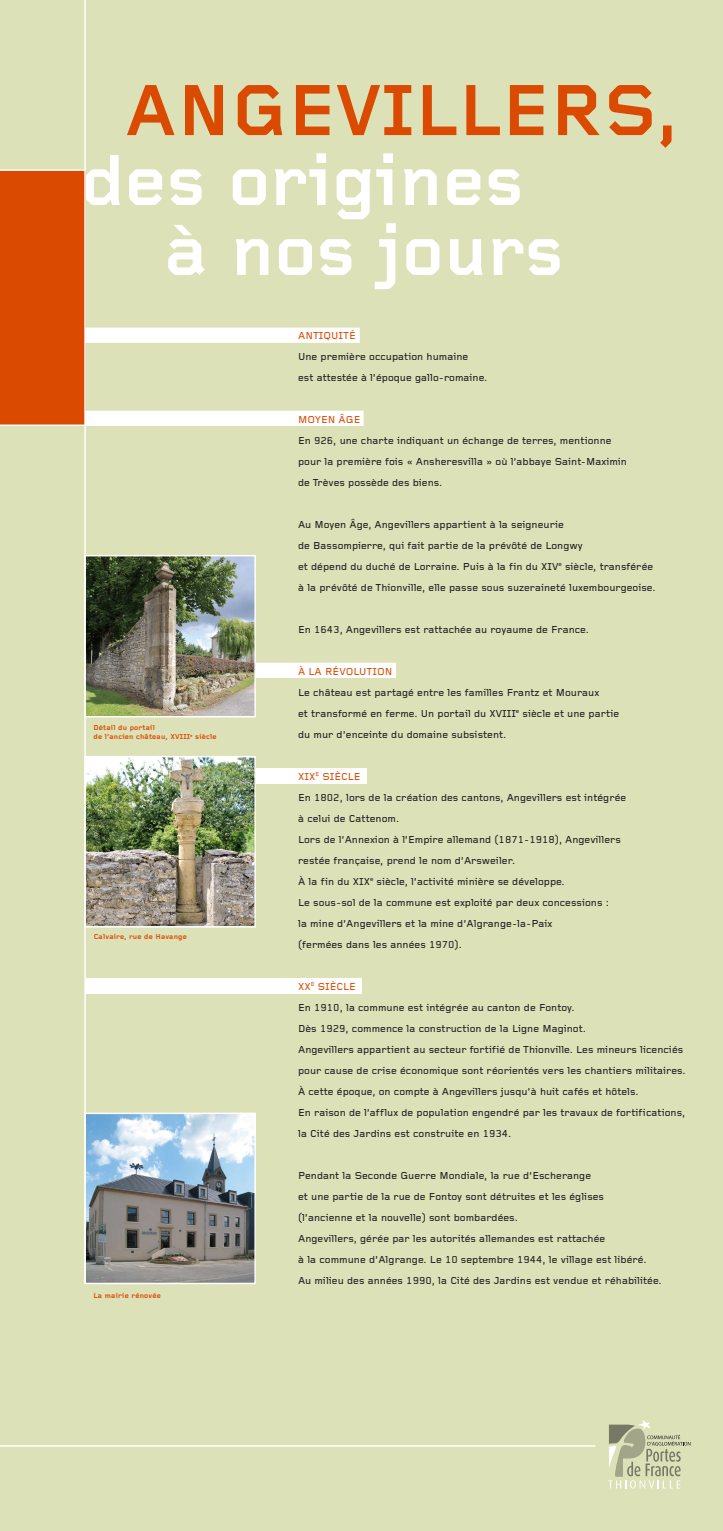
<style>
.page{position:relative;width:723px;height:1531px;background:#dde1b7}
.page>*{position:absolute;margin:0;border:0;box-sizing:border-box;transform-origin:0 0}
.t1{font:700 75px/69.9px "Foundry Gridnik";color:#fff}
.t2{font:700 75px "Foundry Gridnik";color:#da4a00}
.t3{font:500 10.5px/21px "Foundry Gridnik";color:#1b1c20}
.t4{font:500 10.5px "Foundry Gridnik";color:#da4a00}
.t5{font:700 7.5px/9px "Foundry Gridnik";letter-spacing:.02em;color:#da4a00}
.s1{color:#da4a00}
</style>
<div class="page">
<svg style="left:608px;top:1420px;width:82px;height:68px"></svg>
<hr style="left:0;top:1445px;width:595px;height:1px;background:#fff">
<div style="left:0;top:170px;width:85px;height:255px;background:#da4a00"></div>
<hr style="left:0;top:169px;width:85px;height:2px;background:#fff">
<hr style="left:0;top:424px;width:85px;height:2px;background:#fff">
<div style="left:85px;top:328px;width:275px;height:15px;background:#fff"></div>
<div style="left:85px;top:411px;width:279px;height:15px;background:#fff"></div>
<div style="left:85px;top:663px;width:311px;height:15px;background:#fff"></div>
<div style="left:85px;top:768px;width:282px;height:15px;background:#fff"></div>
<div style="left:85px;top:978px;width:276px;height:15px;background:#fff"></div>
<img style="left:87px;top:558px;width:166px;height:156px">
<div style="left:84px;top:555px;width:172px;height:162px;border:2px solid #fff"></div>
<img style="left:87px;top:1115px;width:166px;height:166px">
<div style="left:84px;top:1112px;width:172px;height:172px;border:2px solid #fff"></div>
<img style="left:87px;top:759px;width:166px;height:165px">
<div style="left:84px;top:756px;width:172px;height:171px;border:2px solid #fff"></div>
<hr style="left:84px;top:0;width:2px;height:1283px;background:#fff">
<h1 class="t2" style="left:125px;top:69px;width:555px">ANGEVILLERS,</h1>
<h1 class="t1" style="left:165px;top:149px;width:400px;text-indent:-84px">des origines à nos jours</h1>
<p class="t5" style="left:94px;top:723px;width:125px">Détail du portail<br>de l’ancien château, XVIII<sup>e</sup> siècle</p>
<p class="t5" style="left:94px;top:932px;width:95px">Calvaire, rue de Havange</p>
<p class="t5" style="left:93px;top:1291px;width:69px">La mairie rénovée</p>
<p class="t4" style="left:298px;top:329px;width:59px">ANTIQUITÉ</p>
<p class="t3" style="left:298px;top:346px;width:191px">Une première occupation humaine<br>est attestée à l’époque gallo-romaine.</p>
<p class="t4" style="left:298px;top:413px;width:64px">MOYEN ÂGE</p>
<p class="t3" style="left:298px;top:430px;width:330px">En 926, une charte indiquant un échange de terres, mentionne pour la première fois « Ansheresvilla » où l’abbaye Saint-Maximin de Trèves possède des biens.</p>
<p class="t3" style="left:298px;top:514px;width:359px">Au Moyen Âge, Angevillers appartient à la seigneurie<br>de Bassompierre, qui fait partie de la prévôté de Longwy<br>et dépend du duché de Lorraine. Puis à la fin du XIV<sup>e</sup> siècle, transférée à la prévôté de Thionville, elle passe sous suzeraineté luxembourgeoise.</p>
<p class="t3" style="left:298px;top:619px;width:292px">En 1643, Angevillers est rattachée au royaume de France.</p>
<p class="t4" style="left:298px;top:665px;width:96px">À LA RÉVOLUTION</p>
<p class="t3" style="left:298px;top:682px;width:323px">Le château est partagé entre les familles Frantz et Mouraux<br>et transformé en ferme. Un portail du XVIII<sup>e</sup> siècle et une partie du mur d’enceinte du domaine subsistent.</p>
<p class="t3" style="left:298px;top:766px;width:330px"><span class="s1">XIX</span><sup>E</sup> <span class="s1">SIÈCLE<br></span>En 1802, lors de la création des cantons, Angevillers est intégrée à celui de Cattenom.<br>Lors de l’Annexion à l’Empire allemand (1871-1918), Angevillers restée française, prend le nom d’Arsweiler.<br>À la fin du XIX<sup>e</sup> siècle, l’activité minière se développe.<br>Le sous-sol de la commune est exploité par deux concessions :<br>la mine d’Angevillers et la mine d’Algrange-la-Paix<br>(fermées dans les années 1970).</p>
<p class="t3" style="left:298px;top:976px;width:389px"><span class="s1">XX</span><sup>E</sup> <span class="s1">SIÈCLE<br></span>En 1910, la commune est intégrée au canton de Fontoy.<br>Dès 1929, commence la construction de la Ligne Maginot.<br>Angevillers appartient au secteur fortifié de Thionville. Les mineurs licenciés pour cause de crise économique sont réorientés vers les chantiers militaires.<br>À cette époque, on compte à Angevillers jusqu’à huit cafés et hôtels.<br>En raison de l’afflux de population engendré par les travaux de fortifications, la Cité des Jardins est construite en 1934.</p>
<p class="t3" style="left:298px;top:1165px;width:365px">Pendant la Seconde Guerre Mondiale, la rue d’Escherange<br>et une partie de la rue de Fontoy sont détruites et les églises<br>(l’ancienne et la nouvelle) sont bombardées.<br>Angevillers, gérée par les autorités allemandes est rattachée<br>à la commune d’Algrange. Le 10 septembre 1944, le village est libéré.<br>Au milieu des années 1990, la Cité des Jardins est vendue et réhabilitée.</p>
</div>
